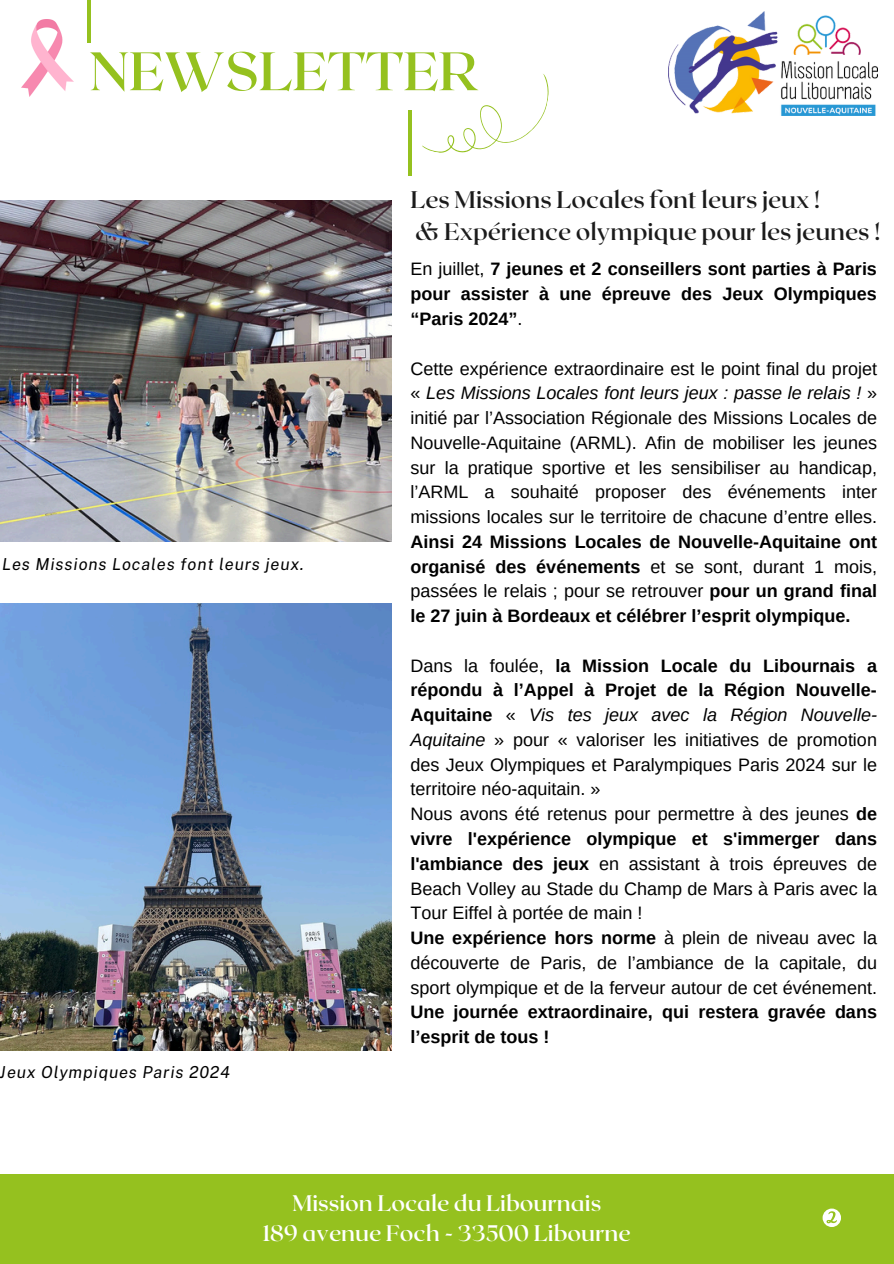
<style>
.page{position:relative;width:894px;height:1264px;background:#fff}
.page>*{position:absolute;margin:0;border:0;box-sizing:border-box;transform-origin:0 0}
.t1{font:600 54px "Roxborough CF";color:#95c11f}
.t2{font:600 24px/32.7px "Roxborough CF";color:#000}
.t3{font:600 22.5px/30.3px "Roxborough CF";color:#fff;text-align:center}
.t4{font:18px/24.8px "Arimo";color:#000;text-align:justify}
.t5{font:700 18px/24.8px "Arimo";color:#000;text-align:justify}
.t6{font:italic 16.5px "Public Sans";letter-spacing:.05em;color:#000}
.s1{font-weight:400}
.s2{font-style:italic}
.s3{font-weight:700}
</style>
<div class="page">
<img style="left:0;top:200px;width:392px;height:341px">
<hr style="left:88px;top:0;width:2px;height:42px;background:#95c11f">
<hr style="left:409px;top:110px;width:2px;height:66px;background:#95c11f">
<img style="left:0;top:603px;width:392px;height:447px">
<svg style="left:422px;top:74px;width:127px;height:79px"></svg>
<div style="left:0;top:1174px;width:893px;height:89px;background:#95c11f"></div>
<svg style="left:822px;top:1208px;width:18px;height:18px"></svg>
<img style="left:22px;top:19px;width:51px;height:78px">
<img style="left:668px;top:12px;width:208px;height:103px">
<p class="t1" style="left:89px;top:36px;width:390px">NEWSLETTER</p>
<p class="t6" style="left:2px;top:554px;width:303px">Les Missions Locales font leurs jeux.</p>
<p class="t6" style="left:0;top:1062px;width:231px">Jeux Olympiques Paris 2024</p>
<h2 class="t2" style="left:410px;top:182px;width:471px">Les Missions Locales font leurs jeux !<br>&amp; Expérience olympique pour les jeunes !</h2>
<p class="t5" style="left:410px;top:257px;width:468px"><span class="s1">En juillet,</span> 7 jeunes et 2 conseillers sont parties à Paris pour assister à une épreuve des Jeux Olympiques “Paris 2024”<span class="s1">.</span></p>
<p class="t4" style="left:410px;top:356px;width:468px">Cette expérience extraordinaire est le point final du projet « <span class="s2">Les Missions Locales font leurs jeux : passe le relais !</span> » initié par l’Association Régionale des Missions Locales de Nouvelle-Aquitaine (ARML). Afin de mobiliser les jeunes sur la pratique sportive et les sensibiliser au handicap, l’ARML a souhaité proposer des événements inter missions locales sur le territoire de chacune d’entre elles.<br><span class="s3">Ainsi 24 Missions Locales de Nouvelle-Aquitaine ont organisé des événements</span> et se sont, durant 1 mois, passées le relais ; pour se retrouver <span class="s3">pour un grand final le 27 juin à Bordeaux et célébrer l’esprit olympique.</span></p>
<h2 class="t4" style="left:410px;top:653px;width:468px">Dans la foulée, <span class="s3">la Mission Locale du Libournais a répondu à l’Appel à Projet de la Région Nouvelle-Aquitaine</span> « <span class="s2">Vis tes jeux avec la Région Nouvelle-Aquitaine</span> » pour « valoriser les initiatives de promotion des Jeux Olympiques et Paralympiques Paris 2024 sur le territoire néo-aquitain. »</h2>
<p class="t4" style="left:410px;top:801px;width:468px">Nous avons été retenus pour permettre à des jeunes <span class="s3">de vivre l'expérience olympique et s'immerger dans l'ambiance des jeux</span> en assistant à trois épreuves de Beach Volley au Stade du Champ de Mars à Paris avec la Tour Eiffel à portée de main !</p>
<p class="t4" style="left:410px;top:925px;width:468px"><span class="s3">Une expérience hors norme</span> à plein de niveau avec la découverte de Paris, de l’ambiance de la capitale, du sport olympique et de la ferveur autour de cet événement.<br><span class="s3">Une journée extraordinaire, qui restera gravée dans l’esprit de tous !</span></p>
<h1 class="t3" style="left:263px;top:1186px;width:369px">Mission Locale du Libournais<br>189 avenue Foch - 33500 Libourne</h1>
</div>
